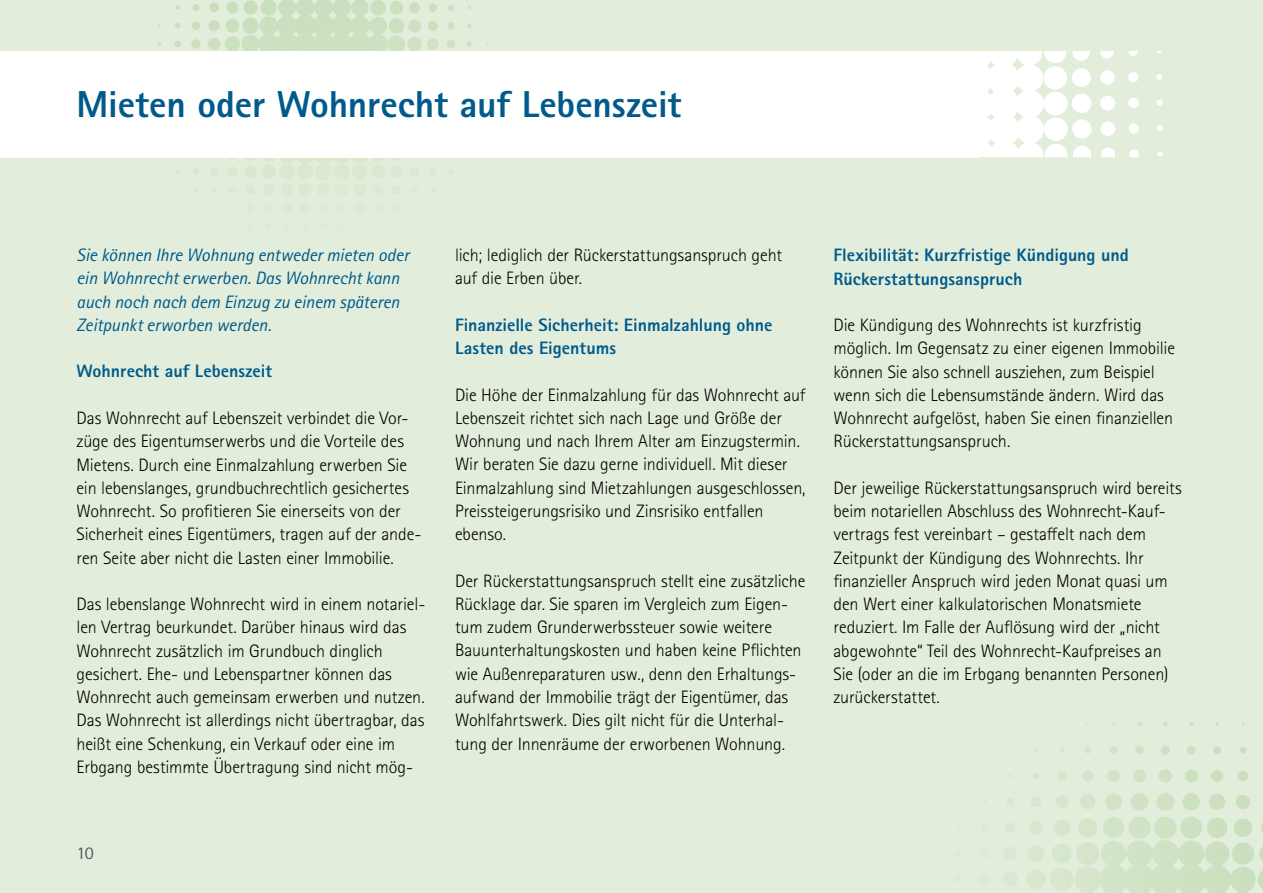
<style>
.page{position:relative;width:1263px;height:893px;background:#e2eedb}
.page>*{position:absolute;margin:0;border:0;box-sizing:border-box;transform-origin:0 0}
.t1{font:800 37.5px "Rotis Sans Serif Std";letter-spacing:-.005em;color:#005a8b}
.t2{font:300 18px/23.2px "Rotis Sans Serif Std";letter-spacing:-.005em;color:#000}
.t3{font:800 18px/23.2px "Rotis Sans Serif Std";color:#005a8b}
.t4{font:italic 18px/23.2px "Rotis Sans Serif Std";letter-spacing:-.01em;color:#005a8b}
.t5{font:18px "Rotis Sans Serif Std";color:#58595b}
</style>
<div class="page">
<svg style="left:141px;top:0;width:348px;height:191px"></svg>
<svg style="left:1005px;top:722px;width:258px;height:171px"></svg>
<hr style="left:1262px;top:51px;width:1px;height:106px;background:#fff">
<div style="left:0;top:51px;width:978px;height:106px;background:#fff"></div>
<svg style="left:978px;top:51px;width:208px;height:106px"></svg>
<h1 class="t1" style="left:77px;top:80px;width:606px">Mieten oder Wohnrecht auf Lebenszeit</h1>
<p class="t4" style="left:77px;top:244px;width:334px">Sie können Ihre Wohnung entweder mieten oder ein Wohnrecht erwerben. Das Wohnrecht kann auch noch nach dem Einzug zu einem späteren Zeitpunkt erworben werden.</p>
<p class="t3" style="left:77px;top:359px;width:197px">Wohnrecht auf Lebenszeit</p>
<p class="t2" style="left:77px;top:407px;width:344px">Das Wohnrecht auf Lebenszeit verbindet die Vor&shy;züge des Eigentumserwerbs und die Vorteile des Mietens. Durch eine Einmalzahlung erwerben Sie ein lebenslanges, grundbuchrechtlich gesichertes Wohnrecht. So profitieren Sie einerseits von der Sicherheit eines Eigentümers, tragen auf der ande&shy;ren Seite aber nicht die Lasten einer Immobilie.</p>
<p class="t2" style="left:77px;top:593px;width:350px">Das lebenslange Wohnrecht wird in einem notariel&shy;len Vertrag beurkundet. Darüber hinaus wird das Wohnrecht zusätzlich im Grundbuch dinglich gesichert. Ehe- und Lebenspartner können das Wohnrecht auch gemeinsam erwerben und nutzen.<br>Das Wohnrecht ist allerdings nicht übertragbar, das heißt eine Schenkung, ein Verkauf oder eine im Erbgang bestimmte Übertragung sind nicht mög-</p>
<p class="t5" style="left:77px;top:842px;width:19px">10</p>
<p class="t2" style="left:455px;top:244px;width:329px">lich; lediglich der Rückerstattungsanspruch geht auf die Erben über.</p>
<p class="t3" style="left:455px;top:313px;width:319px">Finanzielle Sicherheit: Einmalzahlung ohne<br>Lasten des Eigentums</p>
<p class="t2" style="left:455px;top:383px;width:352px">Die Höhe der Einmalzahlung für das Wohnrecht auf Lebenszeit richtet sich nach Lage und Größe der Wohnung und nach Ihrem Alter am Einzugstermin.<br>Wir beraten Sie dazu gerne individuell. Mit dieser Einmalzahlung sind Mietzahlungen ausgeschlossen, Preissteigerungsrisiko und Zinsrisiko entfallen ebenso.</p>
<p class="t2" style="left:455px;top:569px;width:352px">Der Rückerstattungsanspruch stellt eine zusätzliche Rücklage dar. Sie sparen im Vergleich zum Eigen&shy;tum zudem Grunderwerbssteuer sowie weitere Bauunterhaltungskosten und haben keine Pflichten wie Außenreparaturen usw., denn den Erhaltungs&shy;aufwand der Immobilie trägt der Eigentümer, das Wohlfahrtswerk. Dies gilt nicht für die Unterhal&shy;tung der Innenräume der erworbenen Wohnung.</p>
<p class="t3" style="left:833px;top:243px;width:297px">Flexibilität: Kurzfristige Kündigung und<br>Rückerstattungsanspruch</p>
<p class="t2" style="left:833px;top:314px;width:343px">Die Kündigung des Wohnrechts ist kurzfristig möglich. Im Gegensatz zu einer eigenen Immobilie können Sie also schnell ausziehen, zum Beispiel wenn sich die Lebensumstände ändern. Wird das Wohnrecht aufgelöst, haben Sie einen finanziellen Rückerstattungsanspruch.</p>
<p class="t2" style="left:833px;top:476px;width:350px">Der jeweilige Rückerstattungsanspruch wird bereits beim notariellen Abschluss des Wohnrecht-Kauf&shy;vertrags fest vereinbart – gestaffelt nach dem Zeitpunkt der Kündigung des Wohnrechts. Ihr finanzieller Anspruch wird jeden Monat quasi um den Wert einer kalkulatorischen Monatsmiete reduziert. Im Falle der Auflösung wird der „nicht abgewohnte“ Teil des Wohnrecht-Kaufpreises an Sie (oder an die im Erbgang benannten Personen) zurückerstattet.</p>
</div>
